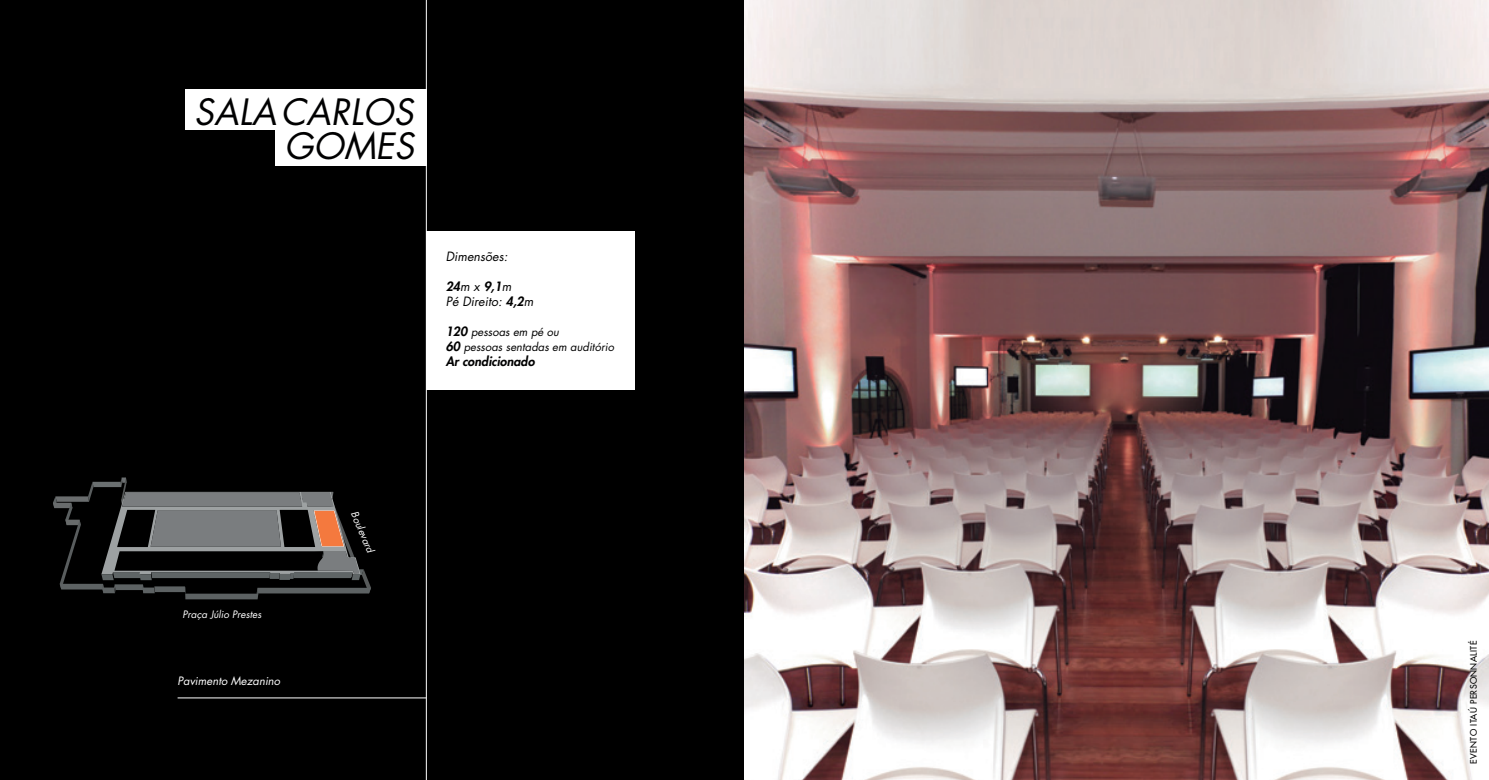
<style>
.page{position:relative;width:1489px;height:780px;background:#fff}
.page>*{position:absolute;margin:0;border:0;box-sizing:border-box;transform-origin:0 0}
.t1{font:italic 35.25px "Futura Std";color:#000001}
.t2{font:italic 12.5px/15px "Futura Std";color:#000001}
.t3{font:italic 800 12.5px "Futura Std";color:#000001}
.t4{font:italic 11.25px/15px "Futura Std";color:#000001}
.t5{font:italic 11.25px "Futura Std";color:#fff}
.t6{font:italic 10px "Futura Std";color:#fff}
.t7{font:500 8.75px "Futura Std";letter-spacing:.04em;color:#000}
.s1{font-weight:800}
.s2{font-weight:800;font-size:12.5px}
</style>
<div class="page">
<img style="left:744px;top:0;width:744px;height:780px">
<svg style="left:0;top:0;width:744px;height:780px;background:#151515"></svg>
<div style="left:275px;top:129px;width:151px;height:36px;background:#fff"></div>
<svg style="left:53px;top:477px;width:318px;height:122px;background:#363535"></svg>
<h1 class="t1" style="left:194px;top:90px;width:221px">SALACARLOS</h1>
<h1 class="t1" style="left:284px;top:124px;width:131px">GOMES</h1>
<p class="t2" style="left:445px;top:249px;width:63px">Dimensões:</p>
<p class="t2" style="left:445px;top:279px;width:89px"><span class="s1">24</span>m x <span class="s1">9,1</span>m<br>Pé Direito: <span class="s1">4,2</span>m</p>
<p class="t4" style="left:445px;top:324px;width:170px"><span class="s2">120</span> pessoas em pé ou<br><span class="s2">60</span> pessoas sentadas em auditório</p>
<p class="t3" style="left:445px;top:353px;width:90px">Ar condicionado</p>
<p class="t6" style="left:182px;top:607px;width:80px">Praça Júlio Prestes</p>
<p class="t5" style="left:177px;top:674px;width:104px">Pavimento Mezanino</p>
<p class="t6" style="left:360px;top:509px;width:45px;rotate:67deg">Boulevard</p>
<p class="t7" style="left:1467px;top:763px;width:124px;rotate:-90deg">EVENTO ITAÚ PERSONNALITÉ</p>
</div>
